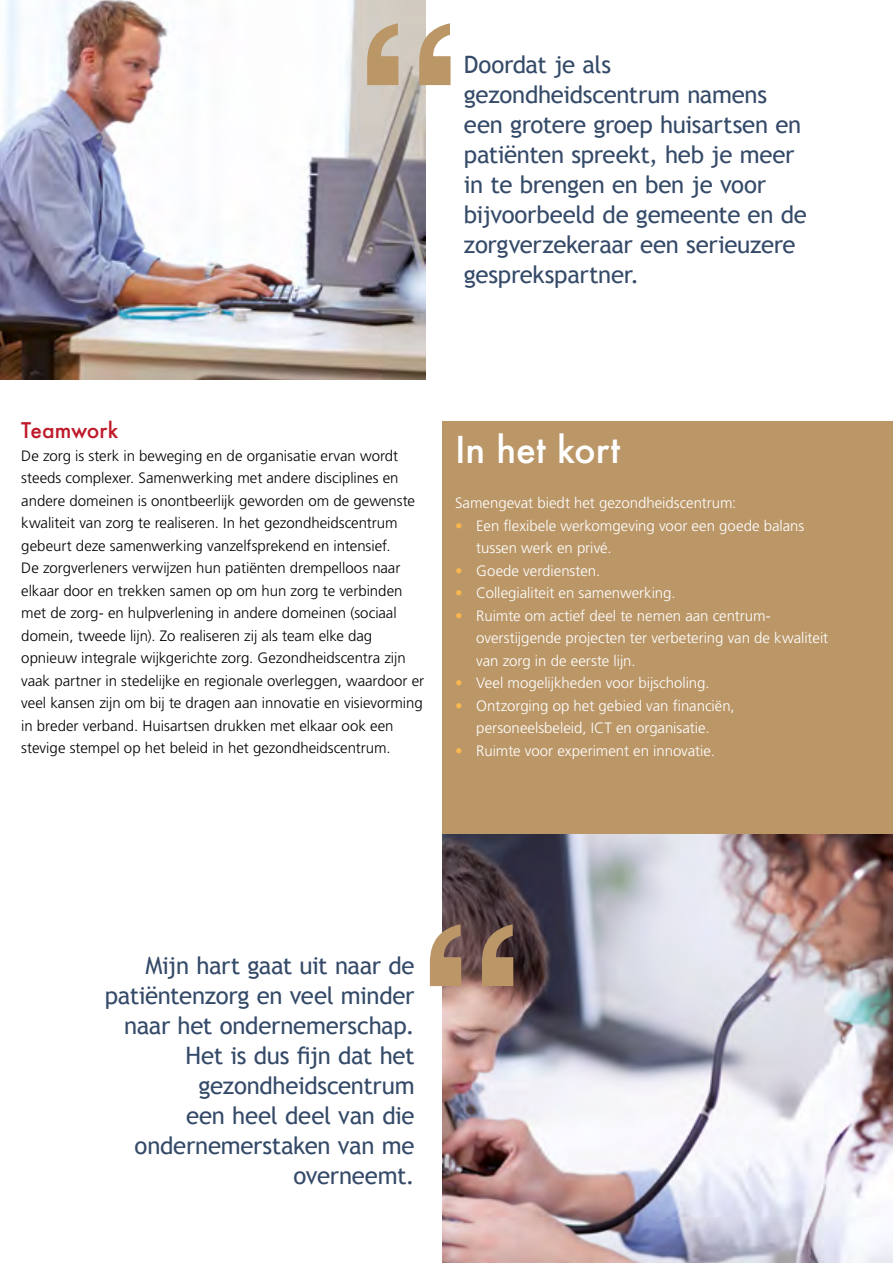
<style>
.page{position:relative;width:893px;height:1263px;background:#fff}
.page>*{position:absolute;margin:0;border:0;box-sizing:border-box;transform-origin:0 0}
.t1{font:700 225px "Helvetica";color:#bb9768}
.t2{font:500 36px "Futura";color:#fff}
.t3{font:24px/30px "Trebuchet MS";letter-spacing:-.015em;color:#344a68}
.t4{font:500 21px "Futura";color:#be1a29}
.t5{font:300 15px/22.5px "Frutiger LT";color:#000}
.t6{font:300 15px/22.5px "Frutiger LT";color:#fff}
.s1{color:#fab74d}
</style>
<div class="page">
<img style="left:0;top:0;width:425px;height:379px">
<div style="left:442px;top:421px;width:451px;height:413px;background:#bb9768"></div>
<img style="left:442px;top:834px;width:451px;height:429px">
<h1 class="t1" style="left:352px;top:-74px;width:114px">“</h1>
<h3 class="t3" style="left:464px;top:50px;width:345px">Doordat je als gezondheidscentrum namens een grotere groep huisartsen en patiënten spreekt, heb je meer in te brengen en ben je voor bijvoorbeeld de gemeente en de zorgverzekeraar een serieuzere gesprekspartner.</h3>
<h3 class="t4" style="left:21px;top:416px;width:98px">Teamwork</h3>
<p class="t5" style="left:21px;top:445px;width:404px">De zorg is sterk in beweging en de organisatie ervan wordt steeds complexer. Samenwerking met andere disciplines en andere domeinen is onontbeerlijk geworden om de gewenste kwaliteit van zorg te realiseren. In het gezondheidscentrum gebeurt deze samenwerking vanzelfsprekend en intensief.<br>De zorgverleners verwijzen hun patiënten drempelloos naar elkaar door en trekken samen op om hun zorg te verbinden met de zorg- en hulpverlening in andere domeinen (sociaal domein, tweede lijn). Zo realiseren zij als team elke dag opnieuw integrale wijkgerichte zorg. Gezondheidscentra zijn vaak partner in stedelijke en regionale overleggen, waardoor er veel kansen zijn om bij te dragen aan innovatie en visievorming in breder verband. Huisartsen drukken met elkaar ook een stevige stempel op het beleid in het gezondheidscentrum.</p>
<h2 class="t2" style="left:455px;top:425px;width:167px">In het kort</h2>
<p class="t6" style="left:455px;top:492px;width:283px">Samengevat biedt het gezondheidscentrum:</p>
<p class="t6" style="left:476px;top:515px;width:330px;text-indent:-21px"><span class="s1">•</span> Een flexibele werkomgeving voor een goede balans tussen werk en privé.</p>
<p class="t6" style="left:455px;top:560px;width:147px"><span class="s1">•</span> Goede verdiensten.</p>
<p class="t6" style="left:455px;top:582px;width:222px"><span class="s1">•</span> Collegialiteit en samenwerking.</p>
<p class="t6" style="left:476px;top:605px;width:354px;text-indent:-21px"><span class="s1">•</span> Ruimte om actief deel te nemen aan centrum&shy;overstijgende projecten ter verbetering van de kwaliteit van zorg in de eerste lijn.</p>
<p class="t6" style="left:455px;top:672px;width:256px"><span class="s1">•</span> Veel mogelijkheden voor bijscholing.</p>
<p class="t6" style="left:455px;top:695px;width:281px;text-align:center"><span class="s1">•</span> Ontzorging op het gebied van financiën, personeelsbeleid, ICT en organisatie.</p>
<p class="t6" style="left:455px;top:740px;width:261px"><span class="s1">•</span> Ruimte voor experiment en innovatie.</p>
<h3 class="t3" style="left:105px;top:951px;width:311px;text-align:right">Mijn hart gaat uit naar de patiëntenzorg en veel minder naar het ondernemerschap.<br>Het is dus fijn dat het gezondheidscentrum<br>een heel deel van die ondernemerstaken van me overneemt.</h3>
<h1 class="t1" style="left:415px;top:827px;width:114px">“</h1>
</div>
